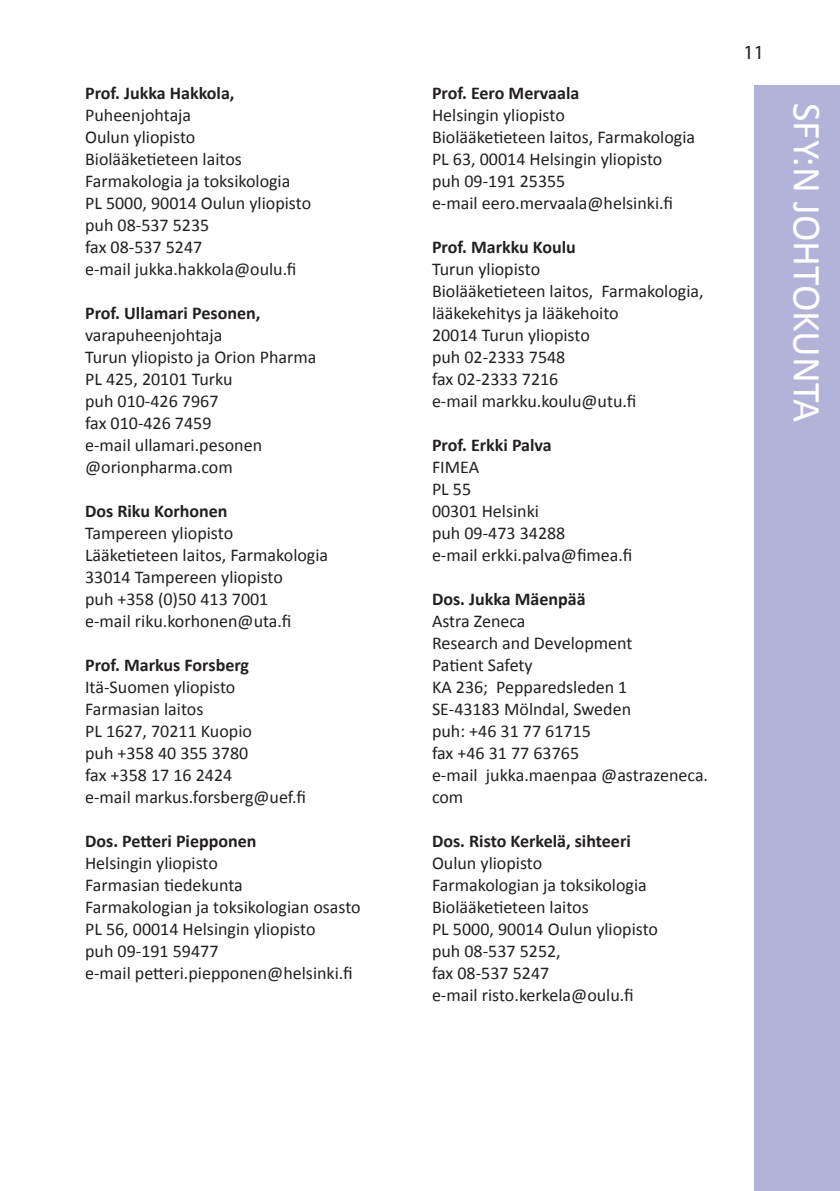
<style>
.page{position:relative;width:840px;height:1191px;background:#fff}
.page>*{position:absolute;margin:0;border:0;box-sizing:border-box;transform-origin:0 0}
.t1{font:40px "Calibri";color:#fff}
.t2{font:20px "Myriad Pro";color:#231f20}
.t3{font:18px/22px "Calibri";color:#231f20}
.t4{font:700 18px "Calibri";color:#231f20}
</style>
<div class="page">
<div style="left:754px;top:85px;width:85px;height:1106px;background:#b3b3d9"></div>
<p class="t4" style="left:85px;top:81px;width:151px">Prof. Jukka Hakkola,</p>
<p class="t3" style="left:85px;top:104px;width:108px">Puheenjohtaja</p>
<p class="t3" style="left:85px;top:126px;width:112px">Oulun yliopisto</p>
<p class="t3" style="left:85px;top:148px;width:158px">Biolääketieteen laitos</p>
<p class="t3" style="left:85px;top:170px;width:207px">Farmakologia ja toksikologia</p>
<p class="t3" style="left:85px;top:192px;width:227px">PL 5000, 90014 Oulun yliopisto</p>
<p class="t3" style="left:85px;top:214px;width:126px">puh 08-537 5235</p>
<p class="t3" style="left:85px;top:236px;width:119px">fax 08-537 5247</p>
<p class="t3" style="left:85px;top:258px;width:213px">e-mail jukka.hakkola@oulu.fi</p>
<p class="t4" style="left:85px;top:301px;width:177px">Prof. Ullamari Pesonen,</p>
<p class="t3" style="left:85px;top:324px;width:139px">varapuheenjohtaja</p>
<p class="t3" style="left:85px;top:346px;width:233px">Turun yliopisto ja Orion Pharma</p>
<p class="t3" style="left:85px;top:368px;width:149px">PL 425, 20101 Turku</p>
<p class="t3" style="left:85px;top:390px;width:135px">puh 010-426 7967</p>
<p class="t3" style="left:85px;top:412px;width:128px">fax 010-426 7459</p>
<p class="t3" style="left:85px;top:434px;width:178px">e-mail ullamari.pesonen</p>
<p class="t3" style="left:85px;top:456px;width:149px">@orionpharma.com</p>
<p class="t4" style="left:85px;top:499px;width:144px">Dos Riku Korhonen</p>
<p class="t3" style="left:85px;top:522px;width:149px">Tampereen yliopisto</p>
<p class="t3" style="left:85px;top:544px;width:244px">Lääketieteen laitos, Farmakologia</p>
<p class="t3" style="left:85px;top:566px;width:199px">33014 Tampereen yliopisto</p>
<p class="t3" style="left:85px;top:588px;width:185px">puh +358 (0)50 413 7001</p>
<p class="t3" style="left:85px;top:610px;width:208px">e-mail riku.korhonen@uta.fi</p>
<p class="t4" style="left:85px;top:653px;width:165px">Prof. Markus Forsberg</p>
<p class="t3" style="left:85px;top:676px;width:152px">Itä-Suomen yliopisto</p>
<p class="t3" style="left:85px;top:698px;width:120px">Farmasian laitos</p>
<p class="t3" style="left:85px;top:720px;width:168px">PL 1627, 70211 Kuopio</p>
<p class="t3" style="left:85px;top:742px;width:165px">puh +358 40 355 3780</p>
<p class="t3" style="left:85px;top:764px;width:149px">fax +358 17 16 2424</p>
<p class="t3" style="left:85px;top:786px;width:222px">e-mail markus.forsberg@uef.fi</p>
<p class="t4" style="left:85px;top:829px;width:173px">Dos. Petteri Piepponen</p>
<p class="t3" style="left:85px;top:852px;width:134px">Helsingin yliopisto</p>
<p class="t3" style="left:85px;top:874px;width:159px">Farmasian tiedekunta</p>
<p class="t3" style="left:85px;top:896px;width:277px">Farmakologian ja toksikologian osasto</p>
<p class="t3" style="left:85px;top:918px;width:232px">PL 56, 00014 Helsingin yliopisto</p>
<p class="t3" style="left:85px;top:940px;width:135px">puh 09-191 59477</p>
<p class="t3" style="left:85px;top:962px;width:269px">e-mail petteri.piepponen@helsinki.fi</p>
<p class="t4" style="left:432px;top:81px;width:149px">Prof. Eero Mervaala</p>
<p class="t3" style="left:432px;top:104px;width:134px">Helsingin yliopisto</p>
<p class="t3" style="left:432px;top:126px;width:264px">Biolääketieteen laitos, Farmakologia</p>
<p class="t3" style="left:432px;top:148px;width:232px">PL 63, 00014 Helsingin yliopisto</p>
<p class="t3" style="left:432px;top:170px;width:135px">puh 09-191 25355</p>
<p class="t3" style="left:432px;top:192px;width:242px">e-mail eero.mervaala@helsinki.fi</p>
<p class="t4" style="left:432px;top:235px;width:145px">Prof. Markku Koulu</p>
<p class="t3" style="left:432px;top:258px;width:110px">Turun yliopisto</p>
<p class="t3" style="left:432px;top:280px;width:273px">Biolääketieteen laitos, Farmakologia, lääkekehitys ja lääkehoito</p>
<p class="t3" style="left:432px;top:324px;width:159px">20014 Turun yliopisto</p>
<p class="t3" style="left:432px;top:346px;width:135px">puh 02-2333 7548</p>
<p class="t3" style="left:432px;top:368px;width:128px">fax 02-2333 7216</p>
<p class="t3" style="left:432px;top:390px;width:206px">e-mail markku.koulu@utu.fi</p>
<p class="t4" style="left:432px;top:433px;width:121px">Prof. Erkki Palva</p>
<p class="t3" style="left:432px;top:456px;width:49px">FIMEA</p>
<p class="t3" style="left:432px;top:478px;width:41px">PL 55</p>
<p class="t3" style="left:432px;top:500px;width:108px">00301 Helsinki</p>
<p class="t3" style="left:432px;top:522px;width:135px">puh 09-473 34288</p>
<p class="t3" style="left:432px;top:544px;width:202px">e-mail erkki.palva@fimea.fi</p>
<p class="t4" style="left:432px;top:587px;width:155px">Dos. Jukka Mäenpää</p>
<p class="t3" style="left:432px;top:610px;width:95px">Astra Zeneca</p>
<p class="t3" style="left:432px;top:632px;width:202px">Research and Development</p>
<p class="t3" style="left:432px;top:654px;width:102px">Patient Safety</p>
<p class="t3" style="left:432px;top:676px;width:197px">KA 236; Pepparedsleden 1</p>
<p class="t3" style="left:432px;top:698px;width:200px">SE-43183 Mölndal, Sweden</p>
<p class="t3" style="left:432px;top:720px;width:160px">puh: +46 31 77 61715</p>
<p class="t3" style="left:432px;top:742px;width:149px">fax +46 31 77 63765</p>
<p class="t3" style="left:432px;top:764px;width:277px">e-mail jukka.maenpaa @astrazeneca. com</p>
<p class="t4" style="left:432px;top:829px;width:200px">Dos. Risto Kerkelä, sihteeri</p>
<p class="t3" style="left:432px;top:852px;width:112px">Oulun yliopisto</p>
<p class="t3" style="left:432px;top:874px;width:216px">Farmakologian ja toksikologia</p>
<p class="t3" style="left:432px;top:896px;width:158px">Biolääketieteen laitos</p>
<p class="t3" style="left:432px;top:918px;width:227px">PL 5000, 90014 Oulun yliopisto</p>
<p class="t3" style="left:432px;top:940px;width:130px">puh 08-537 5252,</p>
<p class="t3" style="left:432px;top:962px;width:119px">fax 08-537 5247</p>
<p class="t3" style="left:432px;top:984px;width:203px">e-mail risto.kerkela@oulu.fi</p>
<p class="t2" style="left:743px;top:40px;width:22px">11</p>
<p class="t1" style="left:831px;top:103px;width:321px;rotate:90deg">SFY:N JOHTOKUNTA</p>
</div>
